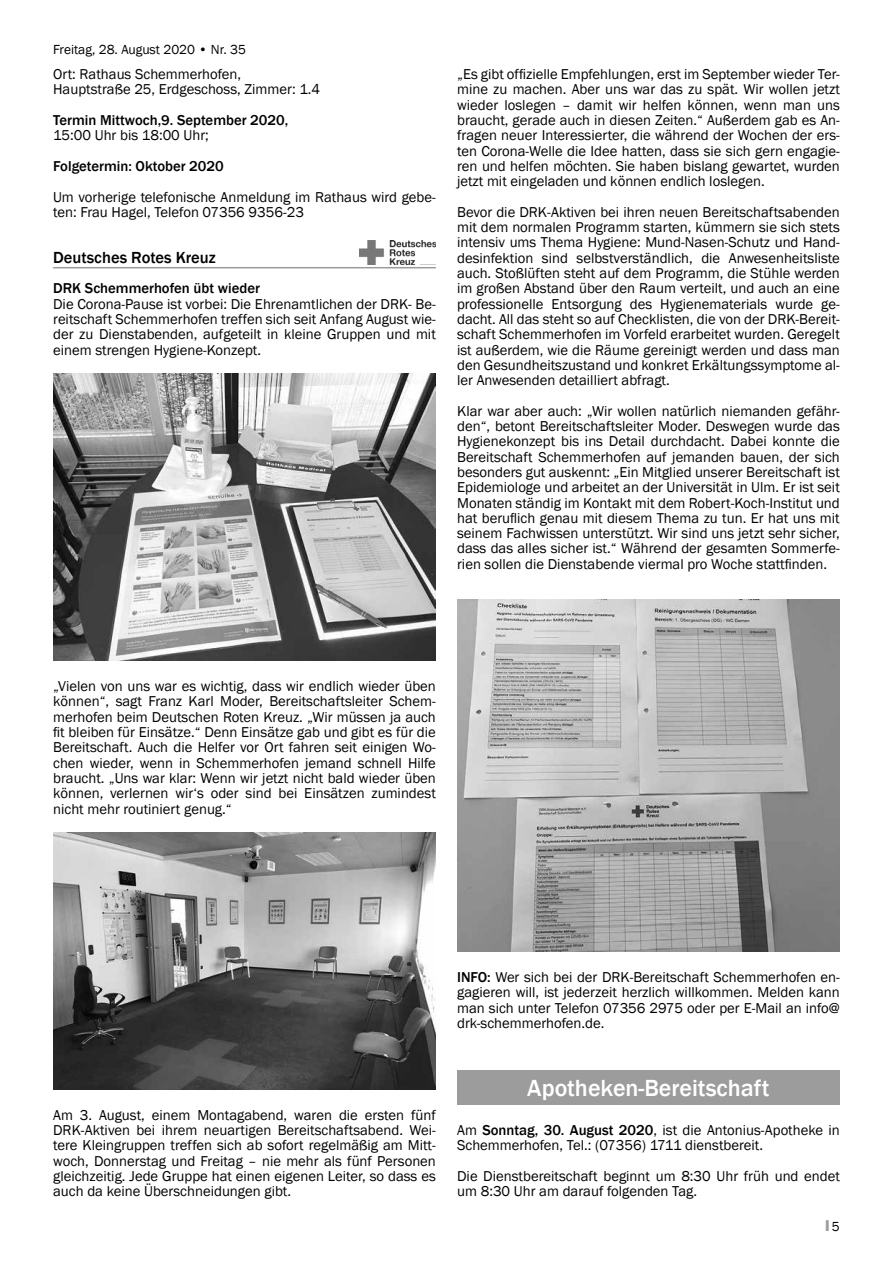
<style>
.page{position:relative;width:893px;height:1263px;background:#fff}
.page>*{position:absolute;margin:0;border:0;box-sizing:border-box;transform-origin:0 0}
.t1{font:500 24px "Franklin Gothic";color:#fff}
.t2{font:500 16.5px "Franklin Gothic";color:#000}
.t3{font:14.7px/15.3px "Franklin Gothic";color:#000;text-align:justify}
.t4{font:500 14.7px "Franklin Gothic";color:#000}
.t5{font:13.5px "Franklin Gothic";color:#000}
.t6{font:13.5px "Impact";color:#9c9c9d}
.s1{font-weight:500}
.s2{font-family:"Franklin Gothic";color:#000}
</style>
<div class="page">
<img style="left:457px;top:599px;width:383px;height:353px">
<div style="left:457px;top:1070px;width:383px;height:34px;background:#9c9c9d"></div>
<hr style="left:53px;top:267px;width:383px;height:1px;background:#9c9c9d">
<img style="left:360px;top:240px;width:76px;height:25px">
<img style="left:53px;top:374px;width:383px;height:286px">
<img style="left:53px;top:833px;width:383px;height:256px">
<p class="t5" style="left:53px;top:41px;width:194px">Freitag, 28. August 2020 • Nr. 35</p>
<p class="t3" style="left:53px;top:67px;width:269px">Ort: Rathaus Schemmerhofen,<br>Hauptstraße 25, Erdgeschoss, Zimmer: 1.4</p>
<p class="t4" style="left:53px;top:111px;width:237px">Termin Mittwoch,9. September 2020,</p>
<p class="t3" style="left:53px;top:128px;width:157px">15:00 Uhr bis 18:00 Uhr;</p>
<p class="t4" style="left:53px;top:157px;width:172px">Folgetermin: Oktober 2020</p>
<p class="t3" style="left:53px;top:189px;width:384px">Um vorherige telefonische Anmeldung im Rathaus wird gebe&shy;ten: Frau Hagel, Telefon 07356 9356-23</p>
<p class="t2" style="left:53px;top:247px;width:164px">Deutsches Rotes Kreuz</p>
<p class="t4" style="left:53px;top:279px;width:208px">DRK Schemmerhofen übt wieder</p>
<p class="t3" style="left:53px;top:296px;width:384px">Die Corona-Pause ist vorbei: Die Ehrenamtlichen der DRK- Be&shy;reitschaft Schemmerhofen treffen sich seit Anfang August wie&shy;der zu Dienstabenden, aufgeteilt in kleine Gruppen und mit einem strengen Hygiene-Konzept.</p>
<p class="t3" style="left:457px;top:67px;width:384px">„Es gibt offizielle Empfehlungen, erst im September wieder Ter&shy;mine zu machen. Aber uns war das zu spät. Wir wollen jetzt wieder loslegen – damit wir helfen können, wenn man uns braucht, gerade auch in diesen Zeiten.“ Außerdem gab es An&shy;fragen neuer Interessierter, die während der Wochen der ers&shy;ten Corona-Welle die Idee hatten, dass sie sich gern engagie&shy;ren und helfen möchten. Sie haben bislang gewartet, wurden jetzt mit eingeladen und können endlich loslegen.</p>
<p class="t3" style="left:457px;top:205px;width:384px">Bevor die DRK-Aktiven bei ihren neuen Bereitschaftsabenden mit dem normalen Programm starten, kümmern sie sich stets intensiv ums Thema Hygiene: Mund-Nasen-Schutz und Hand&shy;desinfektion sind selbstverständlich, die Anwesenheitsliste auch. Stoßlüften steht auf dem Programm, die Stühle werden im großen Abstand über den Raum verteilt, und auch an eine professionelle Entsorgung des Hygienematerials wurde ge&shy;dacht. All das steht so auf Checklisten, die von der DRK-Bereit&shy;schaft Schemmerhofen im Vorfeld erarbeitet wurden. Geregelt ist außerdem, wie die Räume gereinigt werden und dass man den Gesundheitszustand und konkret Erkältungssymptome al&shy;ler Anwesenden detailliert abfragt.</p>
<p class="t3" style="left:457px;top:403px;width:384px">Klar war aber auch: „Wir wollen natürlich niemanden gefähr&shy;den“, betont Bereitschaftsleiter Moder. Deswegen wurde das Hygienekonzept bis ins Detail durchdacht. Dabei konnte die Bereitschaft Schemmerhofen auf jemanden bauen, der sich besonders gut auskennt: „Ein Mitglied unserer Bereitschaft ist Epidemiologe und arbeitet an der Universität in Ulm. Er ist seit Monaten ständig im Kontakt mit dem Robert-Koch-Institut und hat beruflich genau mit diesem Thema zu tun. Er hat uns mit seinem Fachwissen unterstützt. Wir sind uns jetzt sehr sicher, dass das alles sicher ist.“ Während der gesamten Sommerfe&shy;rien sollen die Dienstabende viermal pro Woche stattfinden.</p>
<p class="t3" style="left:53px;top:679px;width:384px">„Vielen von uns war es wichtig, dass wir endlich wieder üben können“, sagt Franz Karl Moder, Bereitschaftsleiter Schem&shy;merhofen beim Deutschen Roten Kreuz. „Wir müssen ja auch fit bleiben für Einsätze.“ Denn Einsätze gab und gibt es für die Bereitschaft. Auch die Helfer vor Ort fahren seit einigen Wo&shy;chen wieder, wenn in Schemmerhofen jemand schnell Hilfe braucht. „Uns war klar: Wenn wir jetzt nicht bald wieder üben können, verlernen wir‘s oder sind bei Einsätzen zumindest nicht mehr routiniert genug.“</p>
<p class="t3" style="left:53px;top:1107px;width:384px">Am 3. August, einem Montagabend, waren die ersten fünf DRK-Aktiven bei ihrem neuartigen Bereitschaftsabend. Wei&shy;tere Kleingruppen treffen sich ab sofort regelmäßig am Mitt&shy;woch, Donnerstag und Freitag – nie mehr als fünf Personen gleichzeitig. Jede Gruppe hat einen eigenen Leiter, so dass es auch da keine Überschneidungen gibt.</p>
<p class="t3" style="left:457px;top:970px;width:384px"><span class="s1">INFO:</span> Wer sich bei der DRK-Bereitschaft Schemmerhofen en&shy;gagieren will, ist jederzeit herzlich willkommen. Melden kann man sich unter Telefon 07356 2975 oder per E-Mail an info@ drk-schemmerhofen.de.</p>
<h1 class="t1" style="left:527px;top:1073px;width:244px">Apotheken-Bereitschaft</h1>
<p class="t3" style="left:457px;top:1123px;width:384px">Am <span class="s1">Sonntag, 30. August 2020</span>, ist die Antonius-Apotheke in<br>Schemmerhofen, Tel.: (07356) 1711 dienstbereit.</p>
<p class="t3" style="left:457px;top:1168px;width:384px">Die Dienstbereitschaft beginnt um 8:30 Uhr früh und endet um 8:30 Uhr am darauf folgenden Tag.</p>
<p class="t6" style="left:826px;top:1215px;width:16px">I <span class="s2">5</span></p>
</div>
